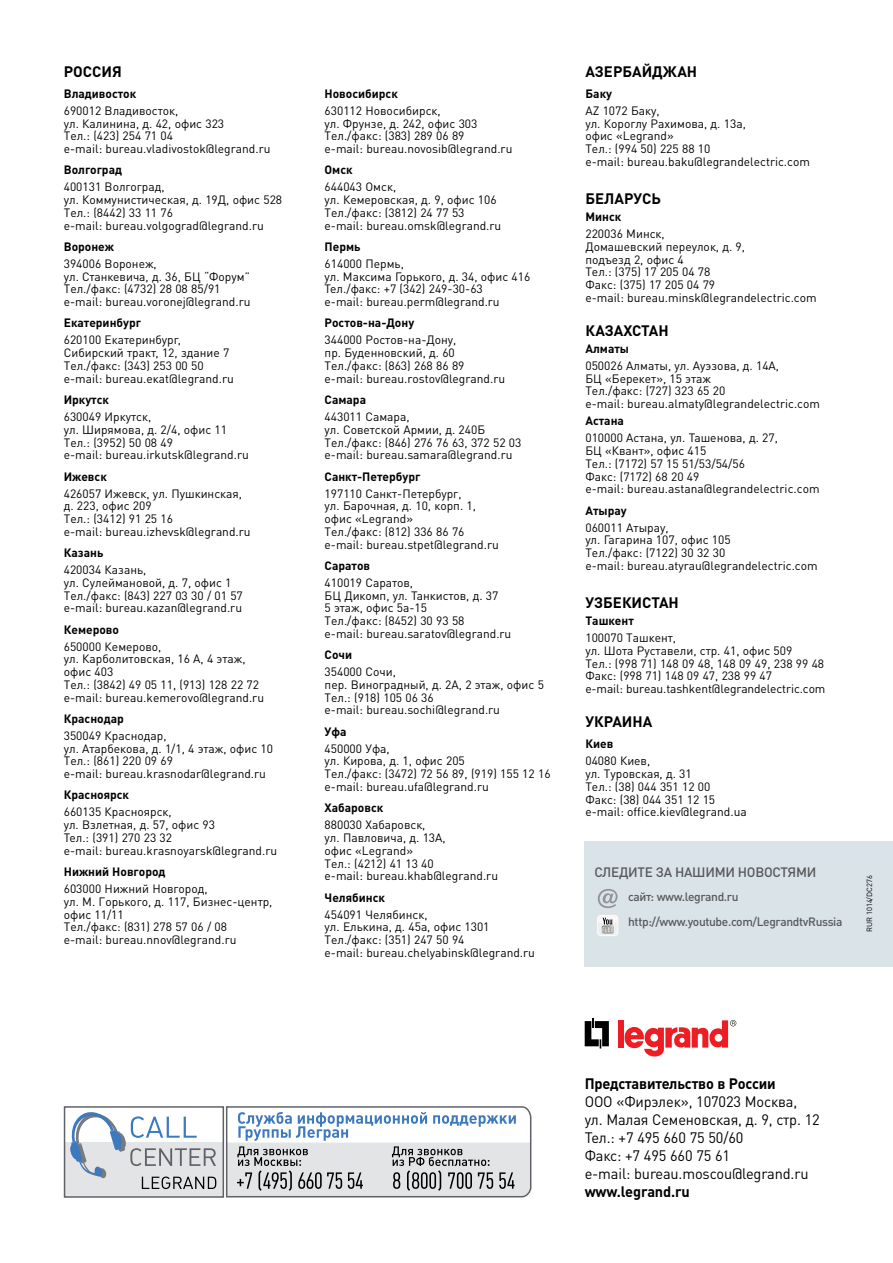
<style>
.page{position:relative;width:893px;height:1263px;background:#fff}
.page>*{position:absolute;margin:0;border:0;box-sizing:border-box;transform-origin:0 0}
.t1{font:15px/18px "DIN Pro";letter-spacing:-.01em;color:#000}
.t2{font:700 15px "DIN Pro";letter-spacing:-.005em;color:#000}
.t3{font:500 13.5px "DIN Pro";letter-spacing:-.02em;color:#58595b}
.t4{font:12px/12.8px "DIN Pro";color:#000}
.t5{font:700 12px "DIN Pro";color:#000}
.t6{font:500 12px/24.9px "DIN Pro";letter-spacing:-.03em;color:#58595b}
.t7{font:7.5px "DIN Pro";color:#000}
</style>
<div class="page">
<svg style="left:585px;top:1019px;width:24px;height:29px"></svg>
<div style="left:618px;top:1020px;width:5px;height:27px;background:#ed1d24"></div>
<svg style="left:625px;top:1020px;width:111px;height:37px"></svg>
<div style="left:65px;top:1142px;width:158px;height:55px;background:#e2e4e5"></div>
<div style="left:64px;top:1106px;width:160px;height:92px;border:2px solid #616268"></div>
<svg style="left:70px;top:1112px;width:146px;height:77px"></svg>
<svg style="left:226px;top:1106px;width:305px;height:92px"></svg>
<div style="left:585px;top:841px;width:308px;height:125px;background:#dae3e8"></div>
<div style="left:597px;top:914px;width:22px;height:23px;background:#e5e6e7;border-radius:4px"></div>
<div style="left:597px;top:915px;width:21px;height:21px;background:#f7f7f7;border-radius:4px"></div>
<div style="left:598px;top:916px;width:19px;height:19px;background:#efeff0;border-radius:3px"></div>
<svg style="left:601px;top:917px;width:13px;height:17px"></svg>
<svg style="left:598px;top:889px;width:20px;height:19px"></svg>
<p class="t2" style="left:64px;top:59px;width:60px">РОССИЯ</p>
<p class="t5" style="left:64px;top:83px;width:74px">Владивосток</p>
<p class="t4" style="left:64px;top:104px;width:208px">690012 Владивосток,<br>ул. Калинина, д. 42, офис 323<br>Тел.: (423) 254 71 04<br>e-mail: bureau.vladivostok@legrand.ru</p>
<p class="t5" style="left:64px;top:160px;width:60px">Волгоград</p>
<p class="t4" style="left:64px;top:180px;width:220px">400131 Волгоград,<br>ул. Коммунистическая, д. 19Д, офис 528<br>Тел.: (8442) 33 11 76<br>e-mail: bureau.volgograd@legrand.ru</p>
<p class="t5" style="left:64px;top:237px;width:52px">Воронеж</p>
<p class="t4" style="left:64px;top:257px;width:188px">394006 Воронеж,<br>ул. Станкевича, д. 36, БЦ “Форум”<br>Тел./факс: (4732) 28 08 85/91 e-mail: bureau.voronej@legrand.ru</p>
<p class="t5" style="left:64px;top:313px;width:79px">Екатеринбург</p>
<p class="t4" style="left:64px;top:333px;width:172px">620100 Екатеринбург,<br>Сибирский тракт, 12, здание 7<br>Тел./факс: (343) 253 00 50 e-mail: bureau.eкat@legrand.ru</p>
<p class="t5" style="left:64px;top:390px;width:47px">Иркутск</p>
<p class="t4" style="left:64px;top:410px;width:187px">630049 Иркутск,<br>ул. Ширямова, д. 2/4, офис 11<br>Тел.: (3952) 50 08 49<br>e-mail: bureau.irkutsk@legrand.ru</p>
<p class="t5" style="left:64px;top:466px;width:44px">Ижевск</p>
<p class="t4" style="left:64px;top:487px;width:188px">426057 Ижевск, ул. Пушкинская, д. 223, офис 209<br>Тел.: (3412) 91 25 16<br>e-mail: bureau.izhevsk@legrand.ru</p>
<p class="t5" style="left:64px;top:543px;width:41px">Казань</p>
<p class="t4" style="left:64px;top:563px;width:181px">420034 Казань,<br>ул. Сулеймановой, д. 7, офис 1<br>Тел./факс: (843) 227 03 30 / 01 57 e-mail: bureau.кazan@legrand.ru</p>
<p class="t5" style="left:64px;top:619px;width:57px">Кемерово</p>
<p class="t4" style="left:64px;top:640px;width:202px">650000 Кемерово,<br>ул. Карболитовская, 16 А, 4 этаж, офис 403<br>Тел.: (3842) 49 05 11, (913) 128 22 72 e-mail: bureau.kemerovo@legrand.ru</p>
<p class="t5" style="left:64px;top:708px;width:62px">Краснодар</p>
<p class="t4" style="left:64px;top:729px;width:211px">350049 Краснодар,<br>ул. Атарбекова, д. 1/1, 4 этаж, офис 10<br>Тел.: (861) 220 09 69<br>e-mail: bureau.krasnodar@legrand.ru</p>
<p class="t5" style="left:64px;top:785px;width:67px">Красноярск</p>
<p class="t4" style="left:64px;top:805px;width:215px">660135 Красноярск,<br>ул. Взлетная, д. 57, офис 93<br>Тел.: (391) 270 23 32<br>e-mail: bureau.krasnoyarsk@legrand.ru</p>
<p class="t5" style="left:64px;top:862px;width:103px">Нижний Новгород</p>
<p class="t4" style="left:64px;top:882px;width:210px">603000 Нижний Новгород,<br>ул. М. Горького, д. 117, Бизнес-центр, офис 11/11<br>Тел./факс: (831) 278 57 06 / 08<br>e-mail: bureau.nnov@legrand.ru</p>
<p class="t5" style="left:325px;top:83px;width:75px">Новосибирск</p>
<p class="t4" style="left:325px;top:104px;width:189px">630112 Новосибирск,<br>ул. Фрунзе, д. 242, офис 303<br>Тел./факс: (383) 289 06 89<br>e-mail: bureau.novosib@legrand.ru</p>
<p class="t5" style="left:325px;top:160px;width:30px">Омск</p>
<p class="t4" style="left:325px;top:180px;width:178px">644043 Омск,<br>ул. Кемеровская, д. 9, офис 106<br>Тел./факс: (3812) 24 77 53 e-mail: bureau.omsk@legrand.ru</p>
<p class="t5" style="left:325px;top:237px;width:37px">Пермь</p>
<p class="t4" style="left:325px;top:257px;width:207px">614000 Пермь,<br>ул. Максима Горького, д. 34, офис 416<br>Тел./факс: +7 (342) 249-30-63<br>e-mail: bureau.perm@legrand.ru</p>
<p class="t5" style="left:325px;top:313px;width:91px">Ростов-на-Дону</p>
<p class="t4" style="left:325px;top:333px;width:182px">344000 Ростов-на-Дону,<br>пр. Буденновский, д. 60<br>Тел./факс: (863) 268 86 89 e-mail: bureau.rostov@legrand.ru</p>
<p class="t5" style="left:325px;top:390px;width:43px">Самара</p>
<p class="t4" style="left:325px;top:410px;width:198px">443011 Самара,<br>ул. Советской Армии, д. 240Б<br>Тел./факс: (846) 276 76 63, 372 52 03 e-mail: bureau.samara@legrand.ru</p>
<p class="t5" style="left:325px;top:466px;width:97px">Санкт-Петербург</p>
<p class="t4" style="left:325px;top:487px;width:176px">197110 Санкт-Петербург,<br>ул. Барочная, д. 10, корп. 1, офис «Legrand»<br>Тел./факс: (812) 336 86 76 e-mail: bureau.stpet@legrand.ru</p>
<p class="t5" style="left:325px;top:555px;width:47px">Саратов</p>
<p class="t4" style="left:325px;top:576px;width:188px">410019 Саратов,<br>БЦ Дикомп, ул. Танкистов, д. 37<br>5 этаж, офис 5а-15<br>Тел./факс: (8452) 30 93 58<br>e-mail: bureau.saratov@legrand.ru</p>
<p class="t5" style="left:325px;top:645px;width:29px">Сочи</p>
<p class="t4" style="left:325px;top:665px;width:221px">354000 Сочи,<br>пер. Виноградный, д. 2А, 2 этаж, офис 5<br>Тел.: (918) 105 06 36<br>e-mail: bureau.sochi@legrand.ru</p>
<p class="t5" style="left:325px;top:721px;width:24px">Уфа</p>
<p class="t4" style="left:325px;top:742px;width:228px">450000 Уфа,<br>ул. Кирова, д. 1, офис 205<br>Тел./факс: (3472) 72 56 89, (919) 155 12 16 e-mail: bureau.ufa@legrand.ru</p>
<p class="t5" style="left:325px;top:798px;width:60px">Хабаровск</p>
<p class="t4" style="left:325px;top:818px;width:175px">880030 Хабаровск,<br>ул. Павловича, д. 13А,<br>офис «Legrand»<br>Тел.: (4212) 41 13 40<br>e-mail: bureau.khab@legrand.ru</p>
<p class="t5" style="left:325px;top:887px;width:62px">Челябинск</p>
<p class="t4" style="left:325px;top:907px;width:212px">454091 Челябинск,<br>ул. Елькина, д. 45а, офис 1301<br>Тел./факс: (351) 247 50 94<br>e-mail: bureau.chelyabinsk@legrand.ru</p>
<p class="t2" style="left:585px;top:59px;width:113px">АЗЕРБАЙДЖАН</p>
<p class="t5" style="left:585px;top:83px;width:28px">Баку</p>
<p class="t4" style="left:585px;top:104px;width:226px">AZ 1072 Баку,<br>ул. Короглу Рахимова, д. 13а,<br>офис «Legrand»<br>Тел.: (994 50) 225 88 10<br>e-mail: bureau.baku@legrandelectric.com</p>
<p class="t2" style="left:585px;top:186px;width:77px">БЕЛАРУСЬ</p>
<p class="t5" style="left:585px;top:207px;width:37px">Минск</p>
<p class="t4" style="left:585px;top:227px;width:233px">220036 Минск,<br>Домашевский переулок, д. 9,<br>подъезд 2, офис 4<br>Тел.: (375) 17 205 04 78<br>Факс: (375) 17 205 04 79<br>e-mail: bureau.minsk@legrandelectric.com</p>
<p class="t2" style="left:585px;top:318px;width:85px">КАЗАХСТАН</p>
<p class="t5" style="left:585px;top:339px;width:45px">Алматы</p>
<p class="t4" style="left:585px;top:359px;width:236px">050026 Алматы, ул. Ауэзова, д. 14А,<br>БЦ «Берекет», 15 этаж<br>Тел./факс: (727) 323 65 20<br>e-mail: bureau.almaty@legrandelectric.com</p>
<p class="t5" style="left:585px;top:411px;width:40px">Астана</p>
<p class="t4" style="left:585px;top:431px;width:236px">010000 Астана, ул. Ташенова, д. 27,<br>БЦ «Квант», офис 415<br>Тел.: (7172) 57 15 51/53/54/56<br>Факс: (7172) 68 20 49<br>e-mail: bureau.astana@legrandelectric.com</p>
<p class="t5" style="left:585px;top:500px;width:43px">Атырау</p>
<p class="t4" style="left:585px;top:521px;width:234px">060011 Атырау,<br>ул. Гагарина 107, офис 105<br>Тел./факс: (7122) 30 32 30<br>e-mail: bureau.atyrau@legrandelectric.com</p>
<p class="t2" style="left:585px;top:590px;width:95px">УЗБЕКИСТАН</p>
<p class="t5" style="left:585px;top:611px;width:50px">Ташкент</p>
<p class="t4" style="left:585px;top:631px;width:242px">100070 Ташкент,<br>ул. Шота Руставели, стр. 41, офис 509<br>Тел.: (998 71) 148 09 48, 148 09 49, 238 99 48<br>Факс: (998 71) 148 09 47, 238 99 47<br>e-mail: bureau.tashkent@legrandelectric.com</p>
<p class="t2" style="left:585px;top:709px;width:69px">УКРАИНА</p>
<p class="t5" style="left:585px;top:734px;width:29px">Киев</p>
<p class="t4" style="left:585px;top:754px;width:163px">04080 Киев,<br>ул. Туровская, д. 31<br>Тел.: (38) 044 351 12 00<br>Факс: (38) 044 351 12 15 e-mail: office.kiev@legrand.ua</p>
<p class="t3" style="left:594px;top:861px;width:223px">СЛЕДИТЕ ЗА НАШИМИ НОВОСТЯМИ</p>
<p class="t6" style="left:628px;top:883px;width:216px">сайт: www.legrand.ru http://www.youtube.com/LegrandtvRussia</p>
<p class="t7" style="left:865px;top:932px;width:58px;rotate:-90deg">RUR 1014/DC276</p>
<p class="t2" style="left:585px;top:1071px;width:193px">Представительство в России</p>
<p class="t1" style="left:585px;top:1093px;width:236px">ООО «Фирэлек», 107023 Москва,<br>ул. Малая Семеновская, д. 9, стр. 12<br>Тел.: +7 495 660 75 50/60<br>Факс: +7 495 660 75 61<br>e-mail: bureau.moscou@legrand.ru</p>
<p class="t2" style="left:585px;top:1179px;width:107px">www.legrand.ru</p>
</div>
